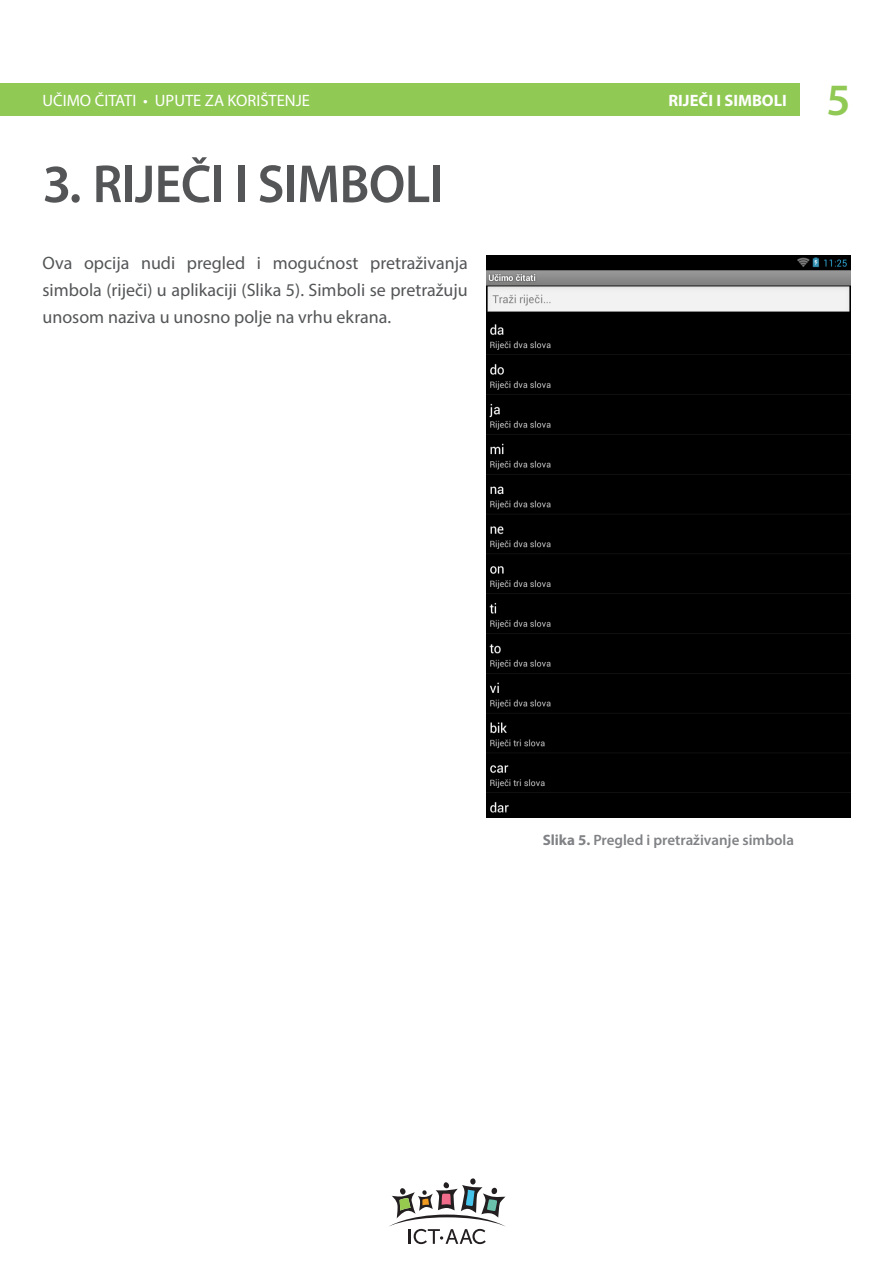
<style>
.page{position:relative;width:893px;height:1263px;background:#fff}
.page>*{position:absolute;margin:0;border:0;box-sizing:border-box;transform-origin:0 0}
.t1{font:600 54px "Myriad Pro";letter-spacing:-.01em;color:#545557}
.t2{font:600 45px "Myriad Pro";color:#91c955}
.t3{font:18px/27px "Myriad Pro";color:#545557;text-align:justify}
.t4{font:16.5px "Myriad Pro";color:#fff}
.t5{font:700 16.5px "Myriad Pro";color:#fff}
.t6{font:600 15px "Myriad Pro";color:#808285}
.s1{font-weight:700}
</style>
<div class="page">
<div style="left:0;top:83px;width:799px;height:33px;background:#91c955"></div>
<svg style="left:470px;top:1178px;width:6px;height:7px"></svg>
<svg style="left:389px;top:1182px;width:117px;height:62px"></svg>
<img style="left:486px;top:255px;width:364px;height:563px">
<p class="t4" style="left:43px;top:91px;width:269px">UČIMO ČITATI • UPUTE ZA KORIŠTENJE</p>
<p class="t5" style="left:668px;top:90px;width:120px">RIJEČI I SIMBOLI</p>
<p class="t2" style="left:826px;top:72px;width:26px">5</p>
<p class="t1" style="left:43px;top:150px;width:402px">3. RIJEČI I SIMBOLI</p>
<p class="t3" style="left:43px;top:249px;width:427px">Ova opcija nudi pregled i mogućnost pretraživanja simbola (riječi) u aplikaciji (Slika 5). Simboli se pretražuju unosom naziva u unosno polje na vrhu ekrana.</p>
<p class="t6" style="left:543px;top:830px;width:253px"><span class="s1">Slika 5.</span> Pregled i pretraživanje simbola</p>
</div>
